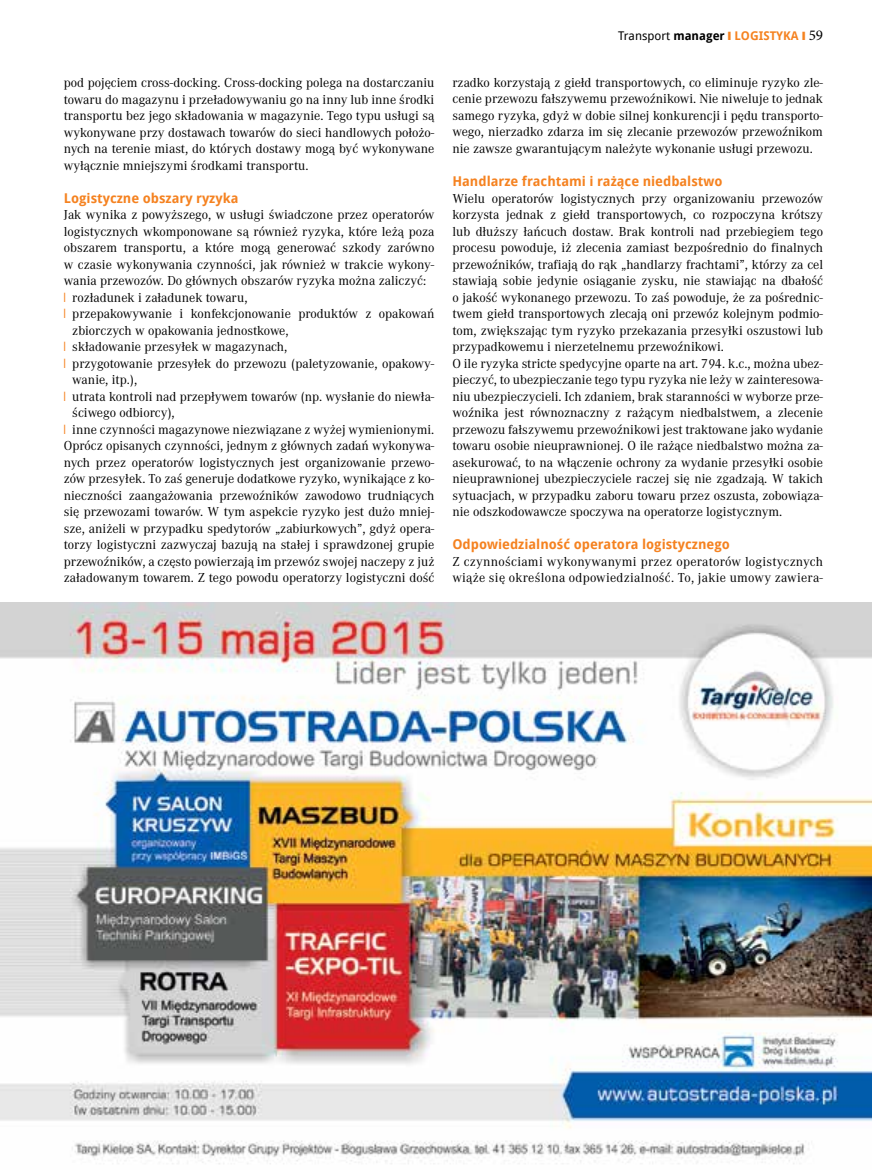
<style>
.page{position:relative;width:872px;height:1170px;background:#fff}
.page>*{position:absolute;margin:0;border:0;box-sizing:border-box;transform-origin:0 0}
.t1{font:13.5px/16.5px "Corporate ATOT";color:#000;text-align:justify}
.t2{font:13.5px/16.5px "Corporate ATOT";letter-spacing:.02em;color:#000}
.t3{font:700 13.5px "Droid Sans";color:#f58220}
.t4{font:12px "Droid Sans";color:#000}
.s1{color:#f58220}
.s2{font-weight:700}
.s3{font-weight:700;color:#f58220}
.s4{font-family:"Minion Pro";font-size:15px}
</style>
<div class="page">
<img style="left:0;top:602px;width:872px;height:562px">
<p class="t1" style="left:64px;top:75px;width:372px">pod pojęciem cross-docking. Cross-docking polega na dostarczaniu towaru do magazynu i przeładowywaniu go na inny lub inne środki transportu bez jego składowania w magazynie. Tego typu usługi są wykonywane przy dostawach towarów do sieci handlowych położo&shy;nych na terenie miast, do których dostawy mogą być wykonywane wyłącznie mniejszymi środkami transportu.</p>
<p class="t3" style="left:64px;top:189px;width:176px">Logistyczne obszary ryzyka</p>
<p class="t1" style="left:64px;top:207px;width:372px">Jak wynika z powyższego, w usługi świadczone przez operatorów</p>
<p class="t1" style="left:64px;top:223px;width:372px">logistycznych wkomponowane są również ryzyka, które leżą poza</p>
<p class="t1" style="left:64px;top:240px;width:372px">obszarem transportu, a które mogą generować szkody zarówno</p>
<p class="t1" style="left:64px;top:256px;width:372px">w czasie wykonywania czynności, jak również w trakcie wykony-</p>
<p class="t1" style="left:64px;top:273px;width:364px">wania przewozów. Do głównych obszarów ryzyka można zaliczyć:</p>
<p class="t1" style="left:64px;top:289px;width:185px"><span class="s1">❘</span> rozładunek i załadunek towaru,</p>
<p class="t1" style="left:64px;top:306px;width:372px"><span class="s1">❘</span> przepakowywanie i konfekcjonowanie produktów z opakowań</p>
<p class="t1" style="left:72px;top:322px;width:218px">zbiorczych w opakowania jednostkowe,</p>
<p class="t1" style="left:64px;top:339px;width:225px"><span class="s1">❘</span> składowanie przesyłek w magazynach,</p>
<p class="t1" style="left:64px;top:355px;width:372px"><span class="s1">❘</span> przygotowanie przesyłek do przewozu (paletyzowanie, opakowy-</p>
<p class="t1" style="left:72px;top:372px;width:66px">wanie, itp.),</p>
<p class="t1" style="left:64px;top:388px;width:372px"><span class="s1">❘</span> utrata kontroli nad przepływem towarów (np. wysłanie do niewła-</p>
<p class="t1" style="left:72px;top:405px;width:104px">ściwego odbiorcy),</p>
<p class="t1" style="left:64px;top:421px;width:372px"><span class="s1">❘</span> inne czynności magazynowe niezwiązane z wyżej wymienionymi.</p>
<p class="t1" style="left:64px;top:438px;width:372px">Oprócz opisanych czynności, jednym z głównych zadań wykonywa-</p>
<p class="t1" style="left:64px;top:454px;width:372px">nych przez operatorów logistycznych jest organizowanie przewo-</p>
<p class="t1" style="left:64px;top:471px;width:372px">zów przesyłek. To zaś generuje dodatkowe ryzyko, wynikające z ko-</p>
<p class="t1" style="left:64px;top:487px;width:372px">nieczności zaangażowania przewoźników zawodowo trudniących</p>
<p class="t1" style="left:64px;top:504px;width:372px">się przewozami towarów. W tym aspekcie ryzyko jest dużo mniej-</p>
<p class="t1" style="left:64px;top:520px;width:372px">sze, aniżeli w przypadku spedytorów „zabiurkowych”, gdyż opera-</p>
<p class="t1" style="left:64px;top:537px;width:372px">torzy logistyczni zazwyczaj bazują na stałej i sprawdzonej grupie</p>
<p class="t1" style="left:64px;top:553px;width:372px">przewoźników, a często powierzają im przewóz swojej naczepy z już</p>
<p class="t1" style="left:64px;top:570px;width:372px">załadowanym towarem. Z tego powodu operatorzy logistyczni dość</p>
<p class="t4" style="left:618px;top:28px;width:206px">Transport <span class="s2">manager</span> <span class="s1">❙</span> <span class="s3">LOGISTYKA</span> <span class="s1">❙</span> <span class="s4">59</span></p>
<p class="t1" style="left:452px;top:75px;width:372px">rzadko korzystają z giełd transportowych, co eliminuje ryzyko zle&shy;cenie przewozu fałszywemu przewoźnikowi. Nie niweluje to jednak samego ryzyka, gdyż w dobie silnej konkurencji i pędu transporto&shy;wego, nierzadko zdarza im się zlecanie przewozów przewoźnikom nie zawsze gwarantującym należyte wykonanie usługi przewozu.</p>
<p class="t3" style="left:452px;top:172px;width:271px">Handlarze frachtami i rażące niedbalstwo</p>
<p class="t1" style="left:452px;top:190px;width:372px;text-align:left">Wielu operatorów logistycznych przy organizowaniu przewozów korzysta jednak z giełd transportowych, co rozpoczyna krótszy lub dłuższy łańcuch dostaw. Brak kontroli nad przebiegiem tego procesu powoduje, iż zlecenia zamiast bezpośrednio do finalnych przewoźników, trafiają do rąk „handlarzy frachtami”, którzy za cel stawiają sobie jedynie osiąganie zysku, nie stawiając na dbałość o jakość wykonanego przewozu. To zaś powoduje, że za pośrednic&shy;twem giełd transportowych zlecają oni przewóz kolejnym podmio&shy;tom, zwiększając tym ryzyko przekazania przesyłki oszustowi lub przypadkowemu i nierzetelnemu przewoźnikowi.<br>O ile ryzyka stricte spedycyjne oparte na art. 794. k.c., można ubez&shy;pieczyć, to ubezpieczanie tego typu ryzyka nie leży w zainteresowa&shy;niu ubezpieczycieli. Ich zdaniem, brak staranności w wyborze prze&shy;woźnika jest równoznaczny z rażącym niedbalstwem, a zlecenie przewozu fałszywemu przewoźnikowi jest traktowane jako wydanie towaru osobie nieuprawnionej. O ile rażące niedbalstwo można za&shy;asekurować, to na włączenie ochrony za wydanie przesyłki osobie nieuprawnionej ubezpieczyciele raczej się nie zgadzają. W takich sytuacjach, w przypadku zaboru towaru przez oszusta, zobowiąza&shy;nie odszkodowawcze spoczywa na operatorze logistycznym.</p>
<p class="t3" style="left:452px;top:535px;width:279px">Odpowiedzialność operatora logistycznego</p>
<p class="t2" style="left:452px;top:553px;width:372px">Z czynnościami wykonywanymi przez operatorów logistycznych wiąże się określona odpowiedzialność. To, jakie umowy zawiera-</p>
</div>
